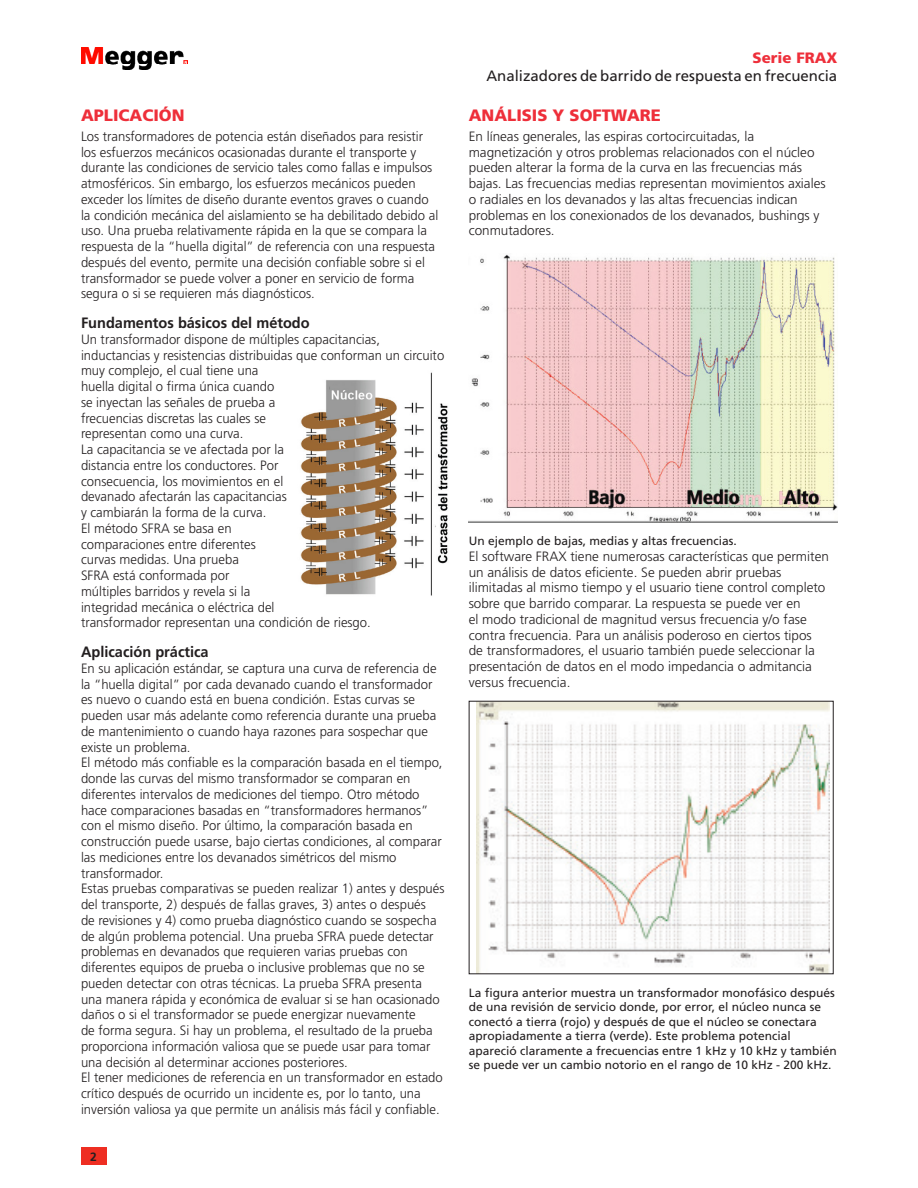
<style>
.page{position:relative;width:918px;height:1188px;background:#fff}
.page>*{position:absolute;margin:0;border:0;box-sizing:border-box;transform-origin:0 0}
.Headline_1{font:900 16.5px "Frutiger LT Std";color:#ee2f3a}
.Headline_2{font:700 15px "Frutiger LT Std";color:#231f20}
.t1{font:15px "Frutiger LT Std";color:#231f20}
.t2{font:900 15px "Frutiger LT Std";color:#ee2f3a}
.Body_es{font:300 13.5px/15.8px "Frutiger LT Std";color:#231f20}
.Body_es-2{font:12px/14.4px "Frutiger LT Std";color:#231f20}
.Caption_es{font:12px "Frutiger LT Std";color:#231f20}
.t3{font:700 12px "Frutiger LT Std";color:#231f20}
</style>
<div class="page">
<img style="left:81px;top:48px;width:107px;height:22px">
<div style="left:81px;top:1148px;width:25px;height:17px;background:#ee2e22"></div>
<svg style="left:106px;top:1147px;width:1px;height:18px"></svg>
<img style="left:469px;top:254px;width:368px;height:268px">
<img style="left:476px;top:703px;width:354px;height:269px">
<div style="left:469px;top:701px;width:365px;height:273px;border:1px solid #231f20"></div>
<img style="left:300px;top:372px;width:148px;height:224px">
<p class="Headline_1" style="left:81px;top:105px;width:105px">APLICACIÓN</p>
<p class="Body_es" style="left:81px;top:129px;width:359px">Los transformadores de potencia están diseñados para resistir los esfuerzos mecánicos ocasionadas durante el transporte y durante las condiciones de servicio tales como fallas e impulsos atmosféricos. Sin embargo, los esfuerzos mecánicos pueden exceder los límites de diseño durante eventos graves o cuando la condición mecánica del aislamiento se ha debilitado debido al uso. Una prueba relativamente rápida en la que se compara la respuesta de la “huella digital” de referencia con una respuesta después del evento, permite una decisión confiable sobre si el transformador se puede volver a poner en servicio de forma segura o si se requieren más diagnósticos.</p>
<p class="Headline_2" style="left:81px;top:314px;width:230px">Fundamentos básicos del método</p>
<p class="Body_es" style="left:81px;top:332px;width:365px">Un transformador dispone de múltiples capacitancias, inductancias y resistencias distribuidas que conforman un circuito muy complejo, el cual tiene una<br>huella digital o firma única cuando<br>se inyectan las señales de prueba a<br>frecuencias discretas las cuales se<br>representan como una curva.</p>
<p class="Body_es" style="left:81px;top:442px;width:207px">La capacitancia se ve afectada por la distancia entre los conductores. Por consecuencia, los movimientos en el devanado afectarán las capacitancias y cambiarán la forma de la curva.</p>
<p class="Body_es" style="left:81px;top:521px;width:291px">El método SFRA se basa en<br>comparaciones entre diferentes<br>curvas medidas. Una prueba<br>SFRA está conformada por<br>múltiples barridos y revela si la<br>integridad mecánica o eléctrica del<br>transformador representan una condición de riesgo.</p>
<p class="Headline_2" style="left:81px;top:643px;width:129px">Aplicación práctica</p>
<p class="Body_es" style="left:81px;top:661px;width:357px">En su aplicación estándar, se captura una curva de referencia de la “huella digital” por cada devanado cuando el transformador es nuevo o cuando está en buena condición. Estas curvas se pueden usar más adelante como referencia durante una prueba de mantenimiento o cuando haya razones para sospechar que existe un problema.</p>
<p class="Body_es" style="left:81px;top:755px;width:363px">El método más confiable es la comparación basada en el tiempo, donde las curvas del mismo transformador se comparan en diferentes intervalos de mediciones del tiempo. Otro método hace comparaciones basadas en “transformadores hermanos” con el mismo diseño. Por último, la comparación basada en construcción puede usarse, bajo ciertas condiciones, al comparar las mediciones entre los devanados simétricos del mismo transformador.</p>
<p class="Body_es" style="left:81px;top:881px;width:365px">Estas pruebas comparativas se pueden realizar 1) antes y después del transporte, 2) después de fallas graves, 3) antes o después<br>de revisiones y 4) como prueba diagnóstico cuando se sospecha de algún problema potencial. Una prueba SFRA puede detectar problemas en devanados que requieren varias pruebas con diferentes equipos de prueba o inclusive problemas que no se pueden detectar con otras técnicas. La prueba SFRA presenta una manera rápida y económica de evaluar si se han ocasionado daños o si el transformador se puede energizar nuevamente<br>de forma segura. Si hay un problema, el resultado de la prueba proporciona información valiosa que se puede usar para tomar una decisión al determinar acciones posteriores.</p>
<p class="Body_es" style="left:81px;top:1070px;width:363px">El tener mediciones de referencia en un transformador en estado crítico después de ocurrido un incidente es, por lo tanto, una inversión valiosa ya que permite un análisis más fácil y confiable.</p>
<p class="t3" style="left:90px;top:1149px;width:8px">2</p>
<p class="t2" style="left:753px;top:48px;width:86px">Serie FRAX</p>
<p class="t1" style="left:486px;top:66px;width:352px">Analizadores de barrido de respuesta en frecuencia</p>
<p class="Headline_1" style="left:469px;top:105px;width:194px">ANÁLISIS Y SOFTWARE</p>
<p class="Body_es" style="left:469px;top:129px;width:359px">En líneas generales, las espiras cortocircuitadas, la magnetización y otros problemas relacionados con el núcleo pueden alterar la forma de la curva en las frecuencias más bajas. Las frecuencias medias representan movimientos axiales o radiales en los devanados y las altas frecuencias indican problemas en los conexionados de los devanados, bushings y conmutadores.</p>
<p class="Caption_es" style="left:469px;top:534px;width:270px">Un ejemplo de bajas, medias y altas frecuencias.</p>
<p class="Body_es" style="left:469px;top:549px;width:362px">El software FRAX tiene numerosas características que permiten un análisis de datos eficiente. Se pueden abrir pruebas ilimitadas al mismo tiempo y el usuario tiene control completo sobre que barrido comparar. La respuesta se puede ver en<br>el modo tradicional de magnitud versus frecuencia y/o fase contra frecuencia. Para un análisis poderoso en ciertos tipos de transformadores, el usuario también puede seleccionar la presentación de datos en el modo impedancia o admitancia versus frecuencia.</p>
<p class="Body_es-2" style="left:469px;top:986px;width:370px">La figura anterior muestra un transformador monofásico después de una revisión de servicio donde, por error, el núcleo nunca se conectó a tierra (rojo) y después de que el núcleo se conectara apropiadamente a tierra (verde). Este problema potencial apareció claramente a frecuencias entre 1 kHz y 10 kHz y también se puede ver un cambio notorio en el rango de 10 kHz - 200 kHz.</p>
</div>
